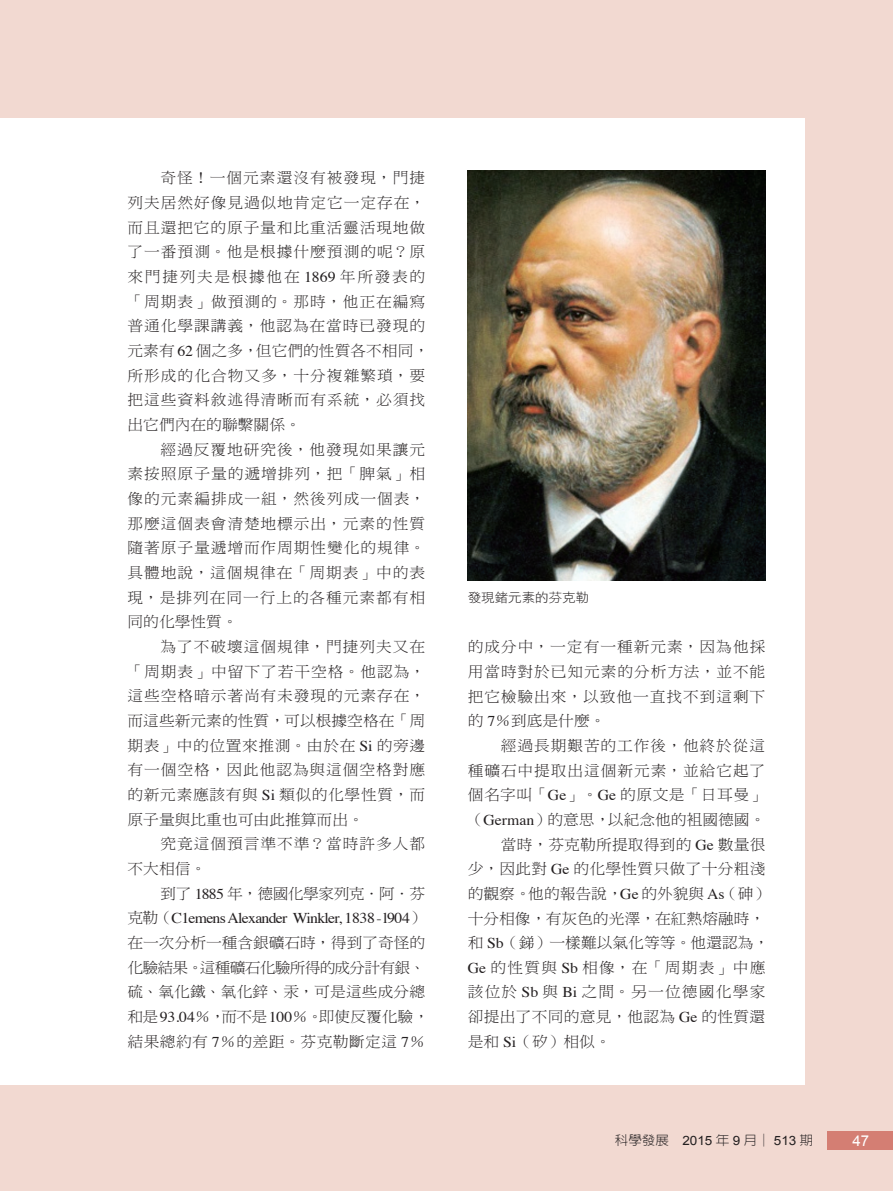
<style>
.page{position:relative;width:893px;height:1191px;background:#f2d9d1}
.page>*{position:absolute;margin:0;border:0;box-sizing:border-box;transform-origin:0 0}
.t1{font:15px/24.6px "DF Ming Std W3";letter-spacing:.055em;color:#231f20;text-align:justify;scale:1.05 1}
.t2{font:15px/24.6px "DF Ming Std W3";letter-spacing:-.005em;color:#231f20;scale:1.05 1}
.t3{font:15px "DF Ming Std W3";color:#231f20;scale:1.05 1}
.t4{font:15px "DF Ming Std W3";letter-spacing:.015em;color:#231f20;scale:1.05 1}
.t5{font:15px "Times";letter-spacing:-.045em;color:#231f20;scale:1.05 1}
.t6{font:15px "DF Ming Std W3";letter-spacing:.03em;color:#231f20;scale:1.05 1}
.t7{font:15px "DF Ming Std W3";letter-spacing:-.03em;color:#231f20;scale:1.05 1}
.t8{font:15px "DF Ming Std W3";letter-spacing:.08em;color:#231f20;scale:1.05 1}
.t9{font:15px "DF Ming Std W3";letter-spacing:.075em;color:#231f20;scale:1.05 1}
.t10{font:15px "DF Ming Std W3";letter-spacing:.01em;color:#231f20;scale:1.05 1}
.t11{font:15px "Arial";color:#fff}
.t12{font:300 12.9px "AR New Hei B5";color:#231f20;scale:1.05 1}
.t13{font:12.9px "DF Hei Std W3";color:#231f20;scale:1.05 1}
.s1{font-family:"Times"}
.s2{font-family:"DF Ming Std W3"}
.s3{font-family:"Arial";font-weight:400}
</style>
<div class="page">
<div style="left:0;top:118px;width:805px;height:966px;background:#fff"></div>
<div style="left:828px;top:1131px;width:65px;height:18px;background:#d47e73"></div>
<img style="left:468px;top:170px;width:297px;height:410px">
<p class="t1" style="left:128px;top:165px;width:289px;text-align:left;text-indent:33px">奇怪！一個元素還沒有被發現，門捷列夫居然好像見過似地肯定它一定存在，而且還把它的原子量和比重活靈活現地做了一番預測。他是根據什麼預測的呢？原來門捷列夫是根據他在 <span class="s1">1869</span> 年所發表的「周期表」做預測的。那時，他正在編寫普通化學課講義，他認為在當時已發現的元素有 <span class="s1">62</span> 個之多，但它們的性質各不相同，所形成的化合物又多，十分複雜繁瑣，要把這些資料敘述得清晰而有系統，必須找出它們內在的聯繫關係。</p>
<p class="t1" style="left:128px;top:437px;width:285px;text-indent:33px">經過反覆地研究後，他發現如果讓元素按照原子量的遞增排列，把「脾氣」相像的元素編排成一組，然後列成一個表，那麼這個表會清楚地標示出，元素的性質隨著原子量遞增而作周期性變化的規律。具體地說，這個規律在「周期表」中的表現，是排列在同一行上的各種元素都有相同的化學性質。</p>
<p class="t1" style="left:128px;top:634px;width:285px;text-indent:33px">為了不破壞這個規律，門捷列夫又在「周期表」中留下了若干空格。他認為，這些空格暗示著尚有未發現的元素存在，而這些新元素的性質，可以根據空格在「周期表」中的位置來推測。由於在 <span class="s1">Si</span> 的旁邊有一個空格，因此他認為與這個空格對應的新元素應該有與 <span class="s1">Si</span> 類似的化學性質，而原子量與比重也可由此推算而出。</p>
<p class="t1" style="left:128px;top:831px;width:285px;text-indent:33px">究竟這個預言準不準？當時許多人都不大相信。</p>
<p class="t7" style="left:161px;top:885px;width:254px">到了 <span class="s1">1885</span> 年，德國化學家列克．阿．芬</p>
<p class="t5" style="left:128px;top:904px;width:285px"><span class="s2">克勒（</span>C1emens Alexander Winkler, 1838 - l904<span class="s2">）</span></p>
<p class="t2" style="left:128px;top:930px;width:289px">在一次分析一種含銀礦石時，得到了奇怪的化驗結果。這種礦石化驗所得的成分計有銀、硫、氧化鐵、氧化鋅、汞，可是這些成分總和是<span class="s1">93.04</span>％，而不是<span class="s1">100</span>％。即使反覆化驗，結果總約有 <span class="s1">7</span>％的差距。芬克勒斷定這 <span class="s1">7</span>％</p>
<p class="t13" style="left:468px;top:590px;width:117px">發現鍺元素的芬克勒</p>
<p class="t1" style="left:468px;top:634px;width:285px">的成分中，一定有一種新元素，因為他採用當時對於已知元素的分析方法，並不能把它檢驗出來，以致他一直找不到這剩下的 <span class="s1">7</span>％到底是什麼。</p>
<p class="t1" style="left:501px;top:733px;width:253px">經過長期艱苦的工作後，他終於從這</p>
<p class="t1" style="left:468px;top:757px;width:285px">種礦石中提取出這個新元素，並給它起了</p>
<p class="t6" style="left:468px;top:786px;width:285px">個名字叫「<span class="s1">Ge</span>」。<span class="s1">Ge</span> 的原文是「日耳曼」</p>
<p class="t3" style="left:468px;top:811px;width:285px">（<span class="s1">German</span>）的意思，以紀念他的袓國德國。</p>
<p class="t10" style="left:501px;top:836px;width:254px">當時，芬克勒所提取得到的 <span class="s1">Ge</span> 數量很</p>
<p class="t4" style="left:468px;top:860px;width:285px">少，因此對 <span class="s1">Ge</span> 的化學性質只做了十分粗淺</p>
<p class="t3" style="left:468px;top:885px;width:289px">的觀察。他的報告說，<span class="s1">Ge</span> 的外貌與 <span class="s1">As</span>（砷）</p>
<p class="t3" style="left:468px;top:910px;width:285px">十分相像，有灰色的光澤，在紅熱熔融時，</p>
<p class="t3" style="left:468px;top:934px;width:289px">和 <span class="s1">Sb</span>（銻）一樣難以氣化等等。他還認為，</p>
<p class="t8" style="left:468px;top:959px;width:285px"><span class="s1">Ge</span> 的性質與 <span class="s1">Sb</span> 相像，在「周期表」中應</p>
<p class="t9" style="left:468px;top:984px;width:285px">該位於 <span class="s1">Sb</span> 與 <span class="s1">Bi</span> 之間。另一位德國化學家</p>
<p class="t4" style="left:468px;top:1008px;width:285px">卻提出了不同的意見，他認為 <span class="s1">Ge</span> 的性質還</p>
<p class="t1" style="left:468px;top:1028px;width:138px">是和 <span class="s1">Si</span>（矽）相似。</p>
<p class="t12" style="left:615px;top:1133px;width:190px">科學發展 <span class="s3">2015</span> 年 <span class="s3">9</span> 月│ <span class="s3">513</span> 期</p>
<p class="t11" style="left:852px;top:1131px;width:18px">47</p>
</div>
